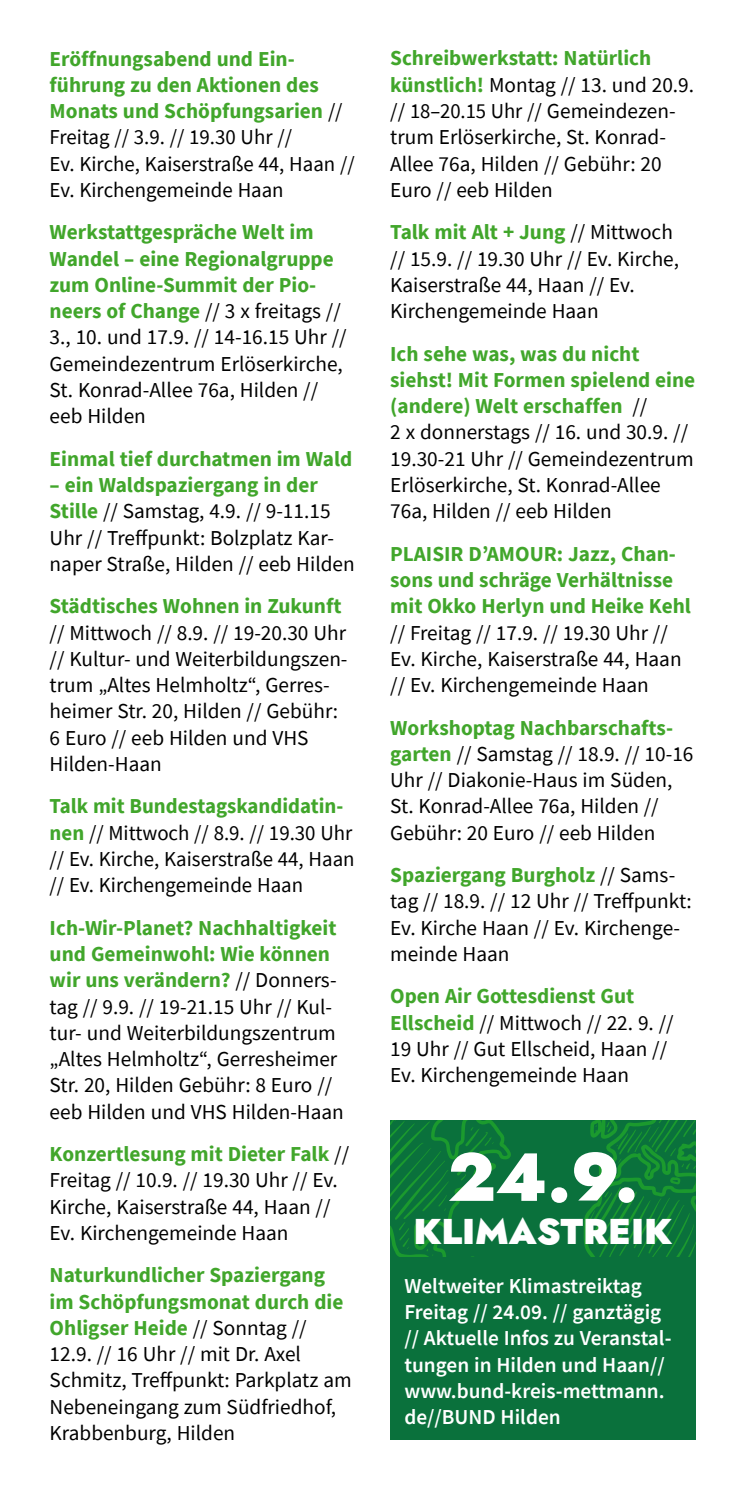
<style>
.page{position:relative;width:745px;height:1489px;background:#fff}
.page>*{position:absolute;margin:0;border:0;box-sizing:border-box;transform-origin:0 0}
.t1{font:900 67.75px "Jost";color:#fff}
.t2{font:900 35.75px "Jost";color:#fff}
.t3{font:21.25px/26.2px "Source Sans Pro";color:#000}
.t4{font:600 21.25px/26.2px "Source Sans Pro";color:#fff}
.t5{font:700 21.25px/26.2px "Source Sans Pro";color:#41a62b}
.t6{font:11.5px "Jost";color:#fff}
.s1{font-weight:700;color:#41a62b}
</style>
<div class="page">
<div style="left:390px;top:1255px;width:304px;height:184px;background:#0a713c"></div>
<svg style="left:390px;top:1120px;width:304px;height:135px;background:#0c7739"></svg>
<p class="t3" style="left:50px;top:45px;width:306px"><span class="s1">Eröffnungsabend und Ein&shy;führung zu den Aktionen des<br>Monats und Schöpfungsarien</span> //<br>Freitag // 3.9. // 19.30 Uhr //<br>Ev. Kirche, Kaiserstraße 44, Haan //<br>Ev. Kirchengemeinde Haan</p>
<p class="t3" style="left:50px;top:219px;width:298px"><span class="s1">Werkstattgespräche Welt im<br>Wandel – eine Regionalgruppe zum Online-Summit der Pio&shy;neers of Change</span> // 3 x freitags //<br>3., 10. und 17.9. // 14-16.15 Uhr //<br>Gemeindezentrum Erlöserkirche,<br>St. Konrad-Allee 76a, Hilden // eeb Hilden</p>
<p class="t5" style="left:50px;top:445px;width:304px">Einmal tief durchatmen im Wald</p>
<p class="t3" style="left:50px;top:471px;width:306px"><span class="s1">– ein Waldspaziergang in der<br>Stille</span> // Samstag, 4.9. // 9-11.15<br>Uhr // Treffpunkt: Bolzplatz Kar&shy;naper Straße, Hilden // eeb Hilden</p>
<p class="t5" style="left:50px;top:592px;width:293px">Städtisches Wohnen in Zukunft</p>
<p class="t3" style="left:50px;top:619px;width:299px">// Mittwoch // 8.9. // 19-20.30 Uhr // Kultur- und Weiterbildungszen&shy;trum „Altes Helmholtz“, Gerres&shy;heimer Str. 20, Hilden // Gebühr:<br>6 Euro // eeb Hilden und VHS<br>Hilden-Haan</p>
<p class="t3" style="left:50px;top:793px;width:306px"><span class="s1">Talk mit Bundestagskandidatin&shy;nen</span> // Mittwoch // 8.9. // 19.30 Uhr // Ev. Kirche, Kaiserstraße 44, Haan // Ev. Kirchengemeinde Haan</p>
<p class="t3" style="left:50px;top:914px;width:295px"><span class="s1">Ich-Wir-Planet? Nachhaltigkeit und Gemeinwohl: Wie können wir uns verändern?</span> // Donners&shy;tag // 9.9. // 19-21.15 Uhr // Kul&shy;tur- und Weiterbildungszentrum „Altes Helmholtz“, Gerresheimer<br>Str. 20, Hilden Gebühr: 8 Euro // eeb Hilden und VHS Hilden-Haan</p>
<p class="t3" style="left:50px;top:1140px;width:301px"><span class="s1">Konzertlesung mit Dieter Falk</span> //<br>Freitag // 10.9. // 19.30 Uhr // Ev.<br>Kirche, Kaiserstraße 44, Haan //<br>Ev. Kirchengemeinde Haan</p>
<p class="t3" style="left:50px;top:1261px;width:303px"><span class="s1">Naturkundlicher Spaziergang im Schöpfungsmonat durch die<br>Ohligser Heide</span> // Sonntag //<br>12.9. // 16 Uhr // mit Dr. Axel<br>Schmitz, Treffpunkt: Parkplatz am<br>Nebeneingang zum Südfriedhof,<br>Krabbenburg, Hilden</p>
<p class="t3" style="left:390px;top:45px;width:305px"><span class="s1">Schreibwerkstatt: Natürlich künstlich!</span> Montag // 13. und 20.9. // 18–20.15 Uhr // Gemeindezen&shy;trum Erlöserkirche, St. Konrad-<br>Allee 76a, Hilden // Gebühr: 20<br>Euro // eeb Hilden</p>
<p class="t3" style="left:390px;top:219px;width:290px"><span class="s1">Talk mit Alt + Jung</span> // Mittwoch // 15.9. // 19.30 Uhr // Ev. Kirche,<br>Kaiserstraße 44, Haan // Ev.<br>Kirchengemeinde Haan</p>
<p class="t3" style="left:390px;top:340px;width:306px"><span class="s1">Ich sehe was, was du nicht siehst! Mit Formen spielend eine (andere) Welt erschaffen</span> //<br>2 x donnerstags // 16. und 30.9. //<br>19.30-21 Uhr // Gemeindezentrum<br>Erlöserkirche, St. Konrad-Allee<br>76a, Hilden // eeb Hilden</p>
<p class="t5" style="left:390px;top:540px;width:302px">PLAISIR D’AMOUR: Jazz, Chan&shy;sons und schräge Verhältnisse mit Okko Herlyn und Heike Kehl</p>
<p class="t3" style="left:390px;top:619px;width:293px">// Freitag // 17.9. // 19.30 Uhr //<br>Ev. Kirche, Kaiserstraße 44, Haan // Ev. Kirchengemeinde Haan</p>
<p class="t3" style="left:390px;top:714px;width:304px"><span class="s1">Workshoptag Nachbarschafts&shy;garten</span> // Samstag // 18.9. // 10-16<br>Uhr // Diakonie-Haus im Süden,<br>St. Konrad-Allee 76a, Hilden //<br>Gebühr: 20 Euro // eeb Hilden</p>
<p class="t3" style="left:390px;top:861px;width:303px"><span class="s1">Spaziergang Burgholz</span> // Sams&shy;tag // 18.9. // 12 Uhr // Treffpunkt:<br>Ev. Kirche Haan // Ev. Kirchenge&shy;meinde Haan</p>
<p class="t3" style="left:390px;top:983px;width:285px"><span class="s1">Open Air Gottesdienst Gut<br>Ellscheid</span> // Mittwoch // 22. 9. //<br>19 Uhr // Gut Ellscheid, Haan //<br>Ev. Kirchengemeinde Haan</p>
<h1 class="t1" style="left:447px;top:1128px;width:192px">24.9.</h1>
<h2 class="t2" style="left:413px;top:1205px;width:260px">KLIMASTREIK</h2>
<p class="t6" style="left:412px;top:1274px;width:75px">#AlleFürsKlima</p>
<p class="t6" style="left:576px;top:1274px;width:98px">FridaysForFuture.de</p>
<p class="t4" style="left:404px;top:1272px;width:268px">Weltweiter Klimastreiktag<br>Freitag // 24.09. // ganztägig // Aktuelle Infos zu Veranstal&shy;tungen in Hilden und Haan// www.bund-kreis-mettmann. de//BUND Hilden</p>
</div>
